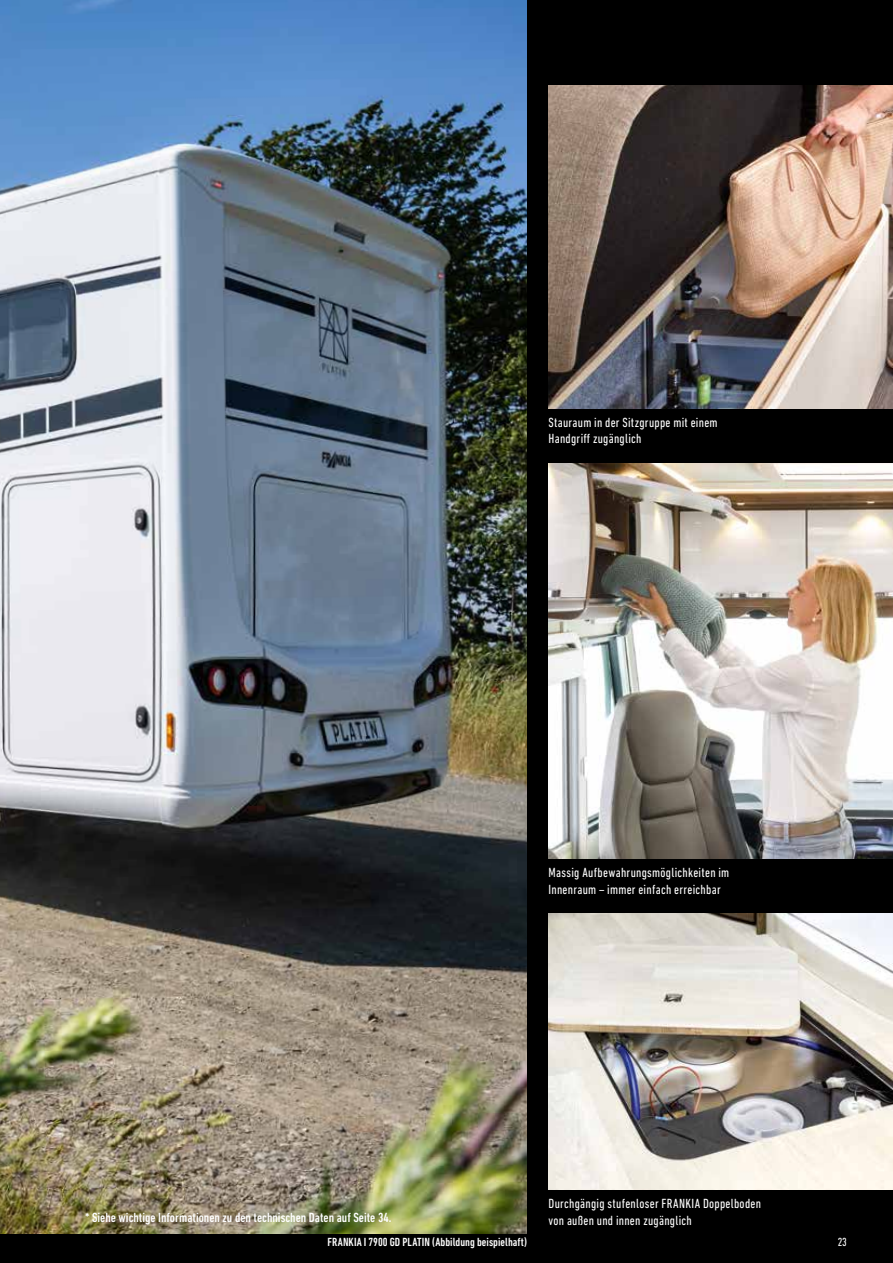
<style>
.page{position:relative;width:893px;height:1263px;background:#fff}
.page>*{position:absolute;margin:0;border:0;box-sizing:border-box;transform-origin:0 0}
.t1{font:condensed 13.5px/16.5px "DIN Next LT Pro";letter-spacing:.02em;color:#fff}
.t2{font:500 condensed 13.5px "DIN Next LT Pro";color:#fff}
.t3{font:500 condensed 12px "DIN Next LT Pro";letter-spacing:.005em;color:#fff}
.t4{font:condensed 12px "DIN Next LT Pro";color:#fff}
</style>
<div class="page">
<div style="left:0;top:1233px;width:893px;height:30px;background:#000"></div>
<img style="left:0;top:0;width:527px;height:1233px">
<div style="left:527px;top:0;width:366px;height:1233px;background:#000"></div>
<img style="left:549px;top:85px;width:344px;height:323px">
<img style="left:549px;top:913px;width:344px;height:277px">
<img style="left:549px;top:463px;width:344px;height:395px">
<p class="t1" style="left:549px;top:414px;width:171px">Stauraum in der Sitzgruppe mit einem<br>Handgriff zugänglich</p>
<p class="t1" style="left:549px;top:864px;width:182px">Massig Aufbewahrungsmöglichkeiten im<br>Innenraum – immer einfach erreichbar</p>
<p class="t2" style="left:85px;top:1210px;width:308px">* Siehe wichtige Informationen zu den technischen Daten auf Seite 34.</p>
<p class="t3" style="left:328px;top:1235px;width:201px">FRANKIA I 7900 GD PLATIN (Abbildung beispielhaft)</p>
<p class="t1" style="left:549px;top:1195px;width:214px">Durchgängig stufenloser FRANKIA Doppelboden von außen und innen zugänglich</p>
<p class="t4" style="left:838px;top:1235px;width:11px">23</p>
</div>
